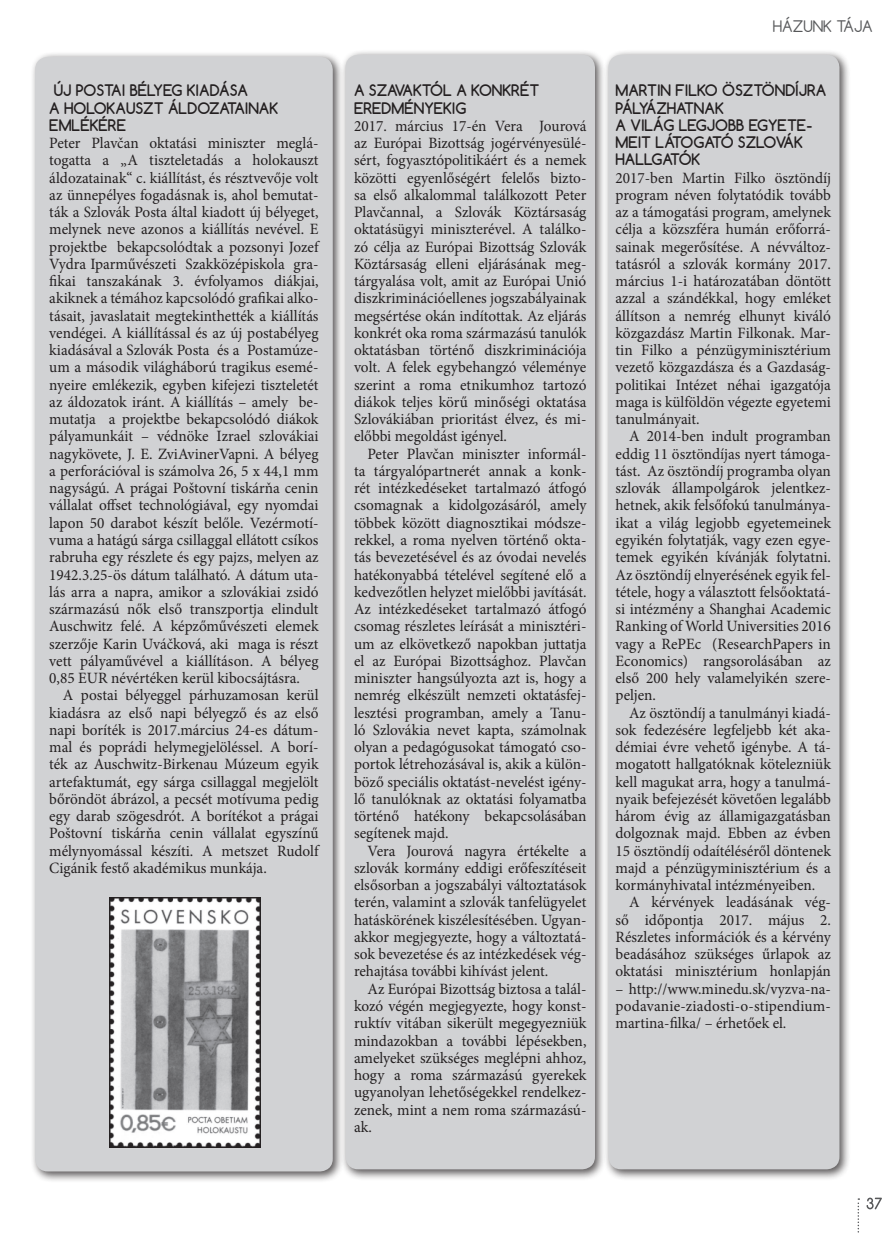
<style>
.page{position:relative;width:891px;height:1233px;background:#fff}
.page>*{position:absolute;margin:0;border:0;box-sizing:border-box;transform-origin:0 0}
.t1{font:15.75px/17.2px "Minion Pro";color:#231f20;text-align:justify}
.t2{font:700 15px/17.2px "Comfortaa";color:#231f20}
.t3{font:15px "Comfortaa";color:#57585a}
</style>
<div class="page">
<div style="left:30px;top:52px;width:314px;height:1130px;background:#231f20;opacity:.75"></div>
<div style="left:35px;top:57px;width:298px;height:1114px;background:#d1d2d4;border-radius:13px"></div>
<div style="left:340px;top:49px;width:266px;height:1131px;background:#231f20;opacity:.75"></div>
<div style="left:346px;top:55px;width:249px;height:1114px;background:#d1d2d4;border-radius:13px"></div>
<div style="left:603px;top:49px;width:248px;height:1131px;background:#231f20;opacity:.75"></div>
<div style="left:608px;top:55px;width:231px;height:1114px;background:#d1d2d4;border-radius:13px"></div>
<svg style="left:867px;top:1197px;width:15px;height:12px"></svg>
<svg style="left:858px;top:1198px;width:1px;height:35px"></svg>
<img style="left:110px;top:897px;width:151px;height:250px">
<p class="t2" style="left:54px;top:82px;width:143px">ÚJ POSTAI BÉLYEG KIAD</p>
<p class="t2" style="left:219px;top:82px;width:29px">ÁSA</p>
<p class="t2" style="left:49px;top:99px;width:68px">A HOLOKAUSZT</p>
<p class="t2" style="left:168px;top:99px;width:51px">ÁLDOZATAINAK</p>
<p class="t2" style="left:49px;top:116px;width:77px">EMLÉKÉRE</p>
<p class="t1" style="left:49px;top:134px;width:271px">Peter Plavčan oktatási miniszter meglá&shy;togatta a „A tiszteletadás a holokauszt áldozatainak“ c. kiállítást, és résztvevője volt az ünnepélyes fogadásnak is, ahol bemutat&shy;ták a Szlovák Posta által kiadott új bélyeget, melynek neve azonos a kiállítás nevével. E projektbe bekapcsolódtak a pozsonyi Jozef Vydra Iparművészeti Szakközépiskola gra&shy;fikai tanszakának 3. évfolyamos diákjai, akiknek a témához kapcsolódó grafikai alko&shy;tásait, javaslatait megtekinthették a kiállítás vendégei. A kiállítással és az új postabélyeg kiadásával a Szlovák Posta és a Postamúze&shy;um a második világháború tragikus esemé&shy;nyeire emlékezik, egyben kifejezi tiszteletét az áldozatok iránt. A kiállítás – amely be&shy;mutatja a projektbe bekapcsolódó diákok pályamunkáit – védnöke Izrael szlovákiai nagykövete, J. E. ZviAvinerVapni. A bélyeg a perforációval is számolva 26, 5 x 44,1 mm nagyságú. A prágai Poštovní tiskárňa cenin vállalat offset technológiával, egy nyomdai lapon 50 darabot készít belőle. Vezérmotí&shy;vuma a hatágú sárga csillaggal ellátott csíkos rabruha egy részlete és egy pajzs, melyen az 1942.3.25-ös dátum található. A dátum uta&shy;lás arra a napra, amikor a szlovákiai zsidó származású nők első transzportja elindult Auschwitz felé. A képzőművészeti elemek szerzője Karin Uváčková, aki maga is részt vett pályaművével a kiállításon. A bélyeg 0,85 EUR névértéken kerül kibocsájtásra.</p>
<p class="t1" style="left:49px;top:686px;width:271px;text-indent:14px">A postai bélyeggel párhuzamosan kerül kiadásra az első napi bélyegző és az első napi boríték is 2017.március 24-es dátum&shy;mal és poprádi helymegjelöléssel. A borí&shy;ték az Auschwitz-Birkenau Múzeum egyik artefaktumát, egy sárga csillaggal megjelölt bőröndöt ábrázol, a pecsét motívuma pedig egy darab szögesdrót. A borítékot a prágai Poštovní tiskárňa cenin vállalat egyszínű mélynyomással készíti. A metszet Rudolf Cigánik festő akadémikus munkája.</p>
<p class="t2" style="left:354px;top:82px;width:187px">A SZAVAKTÓL A KONKRÉT<br>EREDM</p>
<p class="t2" style="left:404px;top:99px;width:39px">ÉNYEKIG</p>
<p class="t1" style="left:354px;top:117px;width:234px">2017. március 17-én Vera Jourová az Európai Bizottság jogérvényesülé&shy;sért, fogyasztópolitikáért és a nemek közötti egyenlőségért felelős bizto&shy;sa első alkalommal találkozott Peter Plavčannal, a Szlovák Köztársaság oktatásügyi miniszterével. A találko&shy;zó célja az Európai Bizottság Szlovák Köztársaság elleni eljárásának meg&shy;tárgyalása volt, amit az Európai Unió diszkriminációellenes jogszabályainak megsértése okán indítottak. Az eljárás konkrét oka roma származású tanulók oktatásban történő diszkriminációja volt. A felek egybehangzó véleménye szerint a roma etnikumhoz tartozó diákok teljes körű minőségi oktatása Szlovákiában prioritást élvez, és mi&shy;előbbi megoldást igényel.</p>
<p class="t1" style="left:354px;top:445px;width:234px;text-indent:14px">Peter Plavčan miniszter informál&shy;ta tárgyalópartnerét annak a konk&shy;rét intézkedéseket tartalmazó átfogó csomagnak a kidolgozásáról, amely többek között diagnosztikai módsze&shy;rekkel, a roma nyelven történő okta&shy;tás bevezetésével és az óvodai nevelés hatékonyabbá tételével segítené elő a kedvezőtlen helyzet mielőbbi javítását.<br>Az intézkedéseket tartalmazó átfogó csomag részletes leírását a minisztéri&shy;um az elkövetkező napokban juttatja el az Európai Bizottsághoz. Plavčan miniszter hangsúlyozta azt is, hogy a nemrég elkészült nemzeti oktatásfej&shy;lesztési programban, amely a Tanu&shy;ló Szlovákia nevet kapta, számolnak olyan a pedagógusokat támogató cso&shy;portok létrehozásával is, akik a külön&shy;böző speciális oktatást-nevelést igény&shy;lő tanulóknak az oktatási folyamatba történő hatékony bekapcsolásában segítenek majd.</p>
<p class="t1" style="left:354px;top:842px;width:234px;text-indent:14px">Vera Jourová nagyra értékelte a szlovák kormány eddigi erőfeszítéseit elsősorban a jogszabályi változtatások terén, valamint a szlovák tanfelügyelet hatáskörének kiszélesítésében. Ugyan&shy;akkor megjegyezte, hogy a változtatá&shy;sok bevezetése és az intézkedések vég&shy;rehajtása további kihívást jelent.</p>
<p class="t1" style="left:354px;top:980px;width:234px;text-indent:14px">Az Európai Bizottság biztosa a talál&shy;kozó végén megjegyezte, hogy konst&shy;ruktív vitában sikerült megegyezniük mindazokban a további lépésekben, amelyeket szükséges meglépni ahhoz, hogy a roma származású gyerekek ugyanolyan lehetőségekkel rendelkez&shy;zenek, mint a nem roma származású&shy;ak.</p>
<p class="t3" style="left:773px;top:17px;width:101px">HÁZUNK TÁJA</p>
<p class="t2" style="left:616px;top:82px;width:211px">MARTIN FILKO ÖSZTÖNDÍJRA<br>PÁLYÁZHATNAK<br>A VILÁG LEGJ</p>
<p class="t2" style="left:616px;top:116px;width:198px;text-indent:100px">OBB EGYETE-<br>MEI T LÁTOGATÓ SZLOVÁK<br>HALLGATÓK</p>
<p class="t1" style="left:616px;top:169px;width:217px">2017-ben Martin Filko ösztöndíj program néven folytatódik tovább az a támogatási program, amelynek célja a közszféra humán erőforrá&shy;sainak megerősítése. A névváltoz&shy;tatásról a szlovák kormány 2017. március 1-i határozatában döntött azzal a szándékkal, hogy emléket állítson a nemrég elhunyt kiváló közgazdász Martin Filkonak. Mar&shy;tin Filko a pénzügyminisztérium vezető közgazdásza és a Gazdaság&shy;politikai Intézet néhai igazgatója maga is külföldön végezte egyetemi tanulmányait.</p>
<p class="t1" style="left:616px;top:428px;width:217px;text-indent:14px">A 2014-ben indult programban eddig 11 ösztöndíjas nyert támoga&shy;tást. Az ösztöndíj programba olyan szlovák állampolgárok jelentkez&shy;hetnek, akik felsőfokú tanulmánya&shy;ikat a világ legjobb egyetemeinek egyikén folytatják, vagy ezen egye&shy;temek egyikén kívánják folytatni.<br>Az ösztöndíj elnyerésének egyik fel&shy;tétele, hogy a választott felsőoktatá&shy;si intézmény a Shanghai Academic Ranking of World Universities 2016 vagy a RePEc (ResearchPapers in Economics) rangsorolásában az első 200 hely valamelyikén szere&shy;peljen.</p>
<p class="t1" style="left:629px;top:704px;width:203px">Az ösztöndíj a tanulmányi kiadá-</p>
<p class="t1" style="left:616px;top:721px;width:217px">sok fedezésére legfeljebb két aka-</p>
<p class="t1" style="left:616px;top:738px;width:217px">démiai évre vehető igénybe. A tá-</p>
<p class="t1" style="left:616px;top:755px;width:217px">mogatott hallgatóknak kötelezniük</p>
<p class="t1" style="left:616px;top:773px;width:217px">kell magukat arra, hogy a tanulmá-</p>
<p class="t1" style="left:616px;top:790px;width:217px">nyaik befejezését követően legalább</p>
<p class="t1" style="left:616px;top:807px;width:217px">három évig az államigazgatásban</p>
<p class="t1" style="left:616px;top:824px;width:217px">dolgoznak majd. Ebben az évben</p>
<p class="t1" style="left:616px;top:842px;width:217px">15 ösztöndíj odaítéléséről döntenek</p>
<p class="t1" style="left:616px;top:859px;width:217px">majd a pénzügyminisztérium és a</p>
<p class="t1" style="left:616px;top:876px;width:201px">kormányhivatal intézményeiben.</p>
<p class="t1" style="left:629px;top:893px;width:203px">A kérvények leadásának vég-</p>
<p class="t1" style="left:616px;top:911px;width:217px">ső időpontja 2017. május 2.</p>
<p class="t1" style="left:616px;top:928px;width:217px">Részletes információk és a kérvény</p>
<p class="t1" style="left:616px;top:945px;width:217px">beadásához szükséges űrlapok az</p>
<p class="t1" style="left:616px;top:962px;width:217px">oktatási minisztérium honlapján</p>
<p class="t1" style="left:616px;top:980px;width:217px">– http://www.minedu.sk/vyzva-na&shy;podavanie-ziadosti-o-stipendium&shy;martina-filka/ – érhetőek el.</p>
</div>
